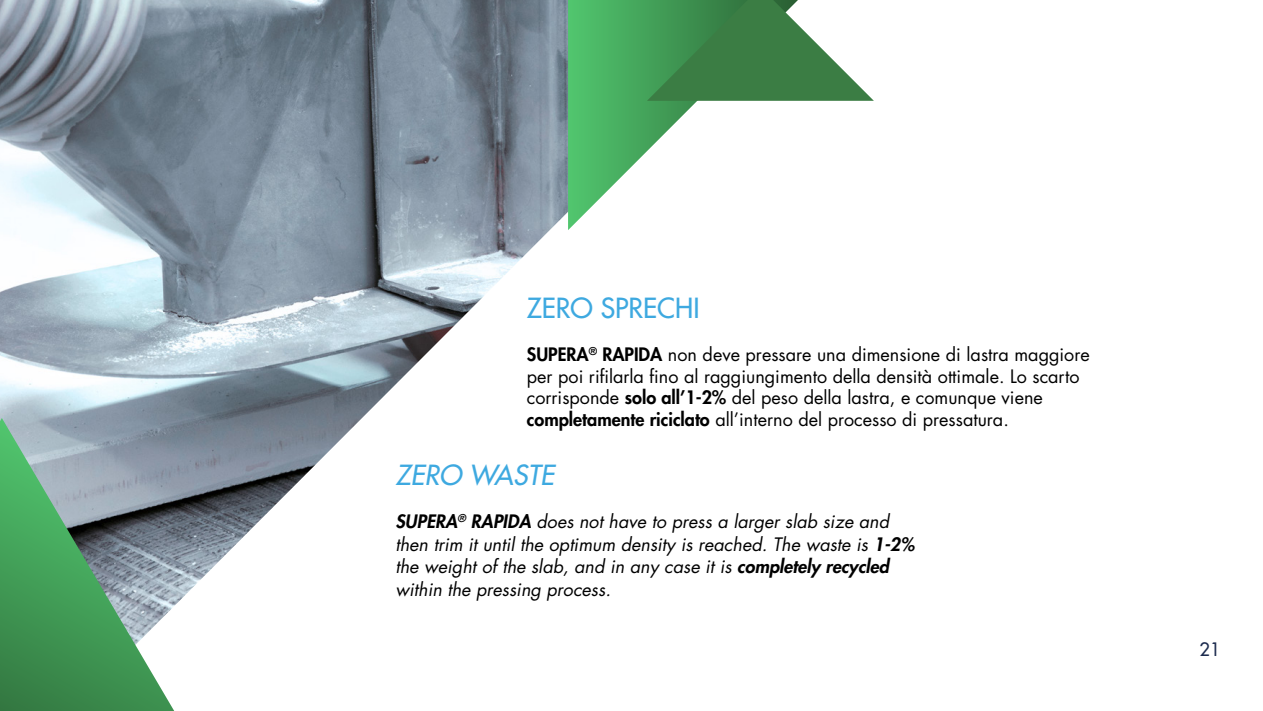
<style>
.page{position:relative;width:1263px;height:711px;background:#fff}
.page>*{position:absolute;margin:0;border:0;box-sizing:border-box;transform-origin:0 0}
.t1{font:500 27px "Futura Std";color:#3ea9e0}
.t2{font:italic 500 27px "Futura Std";color:#3ea9e0}
.t3{font:18px/21.6px "Futura Std";color:#000}
.t4{font:italic 18px/22.5px "Futura Std";color:#000}
.t5{font:500 18px "Futura Std";color:#1d2c4f}
.s1{font-weight:800}
</style>
<div class="page">
<img style="left:0;top:0;width:568px;height:606px">
<svg style="left:568px;top:0;width:129px;height:230px"></svg>
<svg style="left:647px;top:0;width:227px;height:101px"></svg>
<svg style="left:0;top:417px;width:174px;height:293px;background:#699c7e"></svg>
<h1 class="t1" style="left:527px;top:291px;width:174px">ZERO SPRECHI</h1>
<p class="t3" style="left:527px;top:343px;width:564px"><span class="s1">SUPERA</span><sup>®</sup> <span class="s1">RAPIDA</span> non deve pressare una dimensione di lastra maggiore per poi rifilarla fino al raggiungimento della densità ottimale. Lo scarto corrisponde <span class="s1">solo all’1-2%</span> del peso della lastra, e comunque viene <span class="s1">completamente riciclato</span> all’interno del processo di pressatura.</p>
<h1 class="t2" style="left:395px;top:457px;width:160px">ZERO WASTE</h1>
<p class="t4" style="left:395px;top:510px;width:520px"><span class="s1">SUPERA</span><sup>®</sup> <span class="s1">RAPIDA</span> does not have to press a larger slab size and then trim it until the optimum density is reached. The waste is <span class="s1">1-2% </span>the weight of the slab, and in any case it is <span class="s1">completely recycled </span>within the pressing process.</p>
<p class="t5" style="left:1200px;top:638px;width:22px">21</p>
</div>
